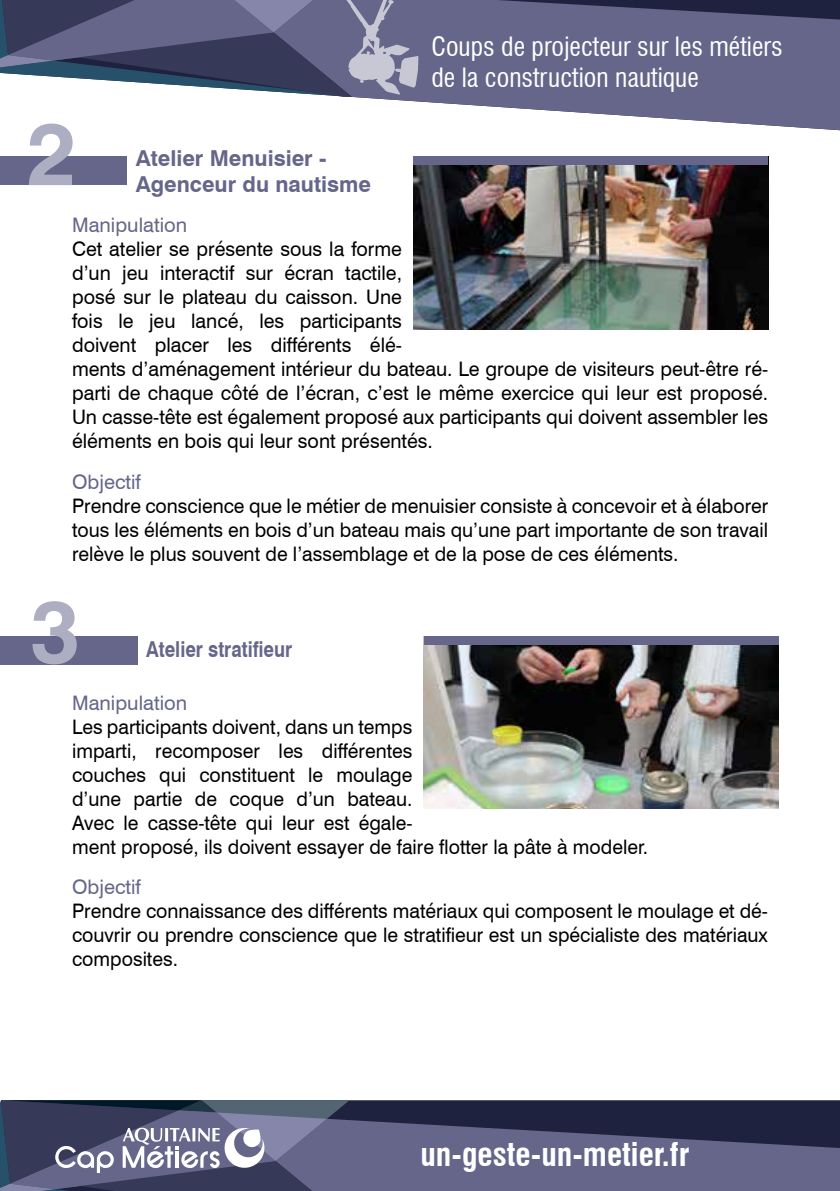
<style>
.page{position:relative;width:840px;height:1191px;background:#fff}
.page>*{position:absolute;margin:0;border:0;box-sizing:border-box;transform-origin:0 0}
.t1{font:700 88px "Swiss 721 BT";color:#adaec1}
.t2{font:700 condensed 32px "Swiss 721 BT";color:#fff}
.t3{font:condensed 26px/31.2px "Swiss 721 BT";color:#fff}
.t4{font:700 22px/26.4px "Swiss 721 BT";color:#656689}
.t5{font:700 22px "Swiss 721 BT";color:#656689;scale:.84 1}
.t6{font:20px/24px "Swiss 721 BT";color:#000}
.t7{font:20px "Swiss 721 BT";color:#656689}
</style>
<div class="page">
<svg style="left:353px;top:0;width:486px;height:130px;background:#767795"></svg>
<div style="left:0;top:157px;width:127px;height:28px;background:#656689"></div>
<img style="left:413px;top:165px;width:354px;height:164px">
<div style="left:413px;top:157px;width:354px;height:8px;background:#656689"></div>
<div style="left:349px;top:1100px;width:490px;height:18px;background:#1f223f"></div>
<svg style="left:349px;top:1118px;width:490px;height:73px;background:#555778"></svg>
<svg style="left:0;top:1100px;width:349px;height:91px;background:#5e627e"></svg>
<div style="left:0;top:636px;width:137px;height:28px;background:#656689"></div>
<img style="left:423px;top:644px;width:355px;height:164px">
<div style="left:423px;top:636px;width:355px;height:8px;background:#656689"></div>
<svg style="left:0;top:0;width:419px;height:97px;background:#696d89"></svg>
<h3 class="t3" style="left:431px;top:31px;width:352px">Coups de projecteur sur les métiers de la construction nautique</h3>
<h1 class="t1" style="left:27px;top:100px;width:51px">2</h1>
<p class="t4" style="left:136px;top:145px;width:237px">Atelier Menuisier -<br>Agenceur du nautisme</p>
<p class="t7" style="left:72px;top:213px;width:116px">Manipulation</p>
<p class="t6" style="left:72px;top:237px;width:697px">Cet atelier se présente sous la forme<br>d’un jeu interactif sur écran tactile,<br>posé sur le plateau du caisson. Une<br>fois le jeu lancé, les participants<br>doivent placer les différents élé-<br>ments d’aménagement intérieur du bateau. Le groupe de visiteurs peut-être ré&shy;parti de chaque côté de l’écran, c’est le même exercice qui leur est proposé.<br>Un casse-tête est également proposé aux participants qui doivent assembler les éléments en bois qui leur sont présentés.</p>
<p class="t7" style="left:72px;top:469px;width:70px">Objectif</p>
<p class="t6" style="left:72px;top:493px;width:697px;text-align:justify">Prendre conscience que le métier de menuisier consiste à concevoir et à élaborer tous les éléments en bois d’un bateau mais qu’une part importante de son travail relève le plus souvent de l’assemblage et de la pose de ces éléments.</p>
<h1 class="t1" style="left:30px;top:578px;width:51px">3</h1>
<p class="t5" style="left:146px;top:635px;width:175px">Atelier stratifieur</p>
<p class="t7" style="left:72px;top:690px;width:116px">Manipulation</p>
<p class="t6" style="left:72px;top:714px;width:577px">Les participants doivent, dans un temps<br>imparti, recomposer les différentes<br>couches qui constituent le moulage<br>d’une partie de coque d’un bateau.<br>Avec le casse-tête qui leur est égale-<br>ment proposé, ils doivent essayer de faire flotter la pâte à modeler.</p>
<p class="t7" style="left:72px;top:874px;width:70px">Objectif</p>
<p class="t6" style="left:72px;top:898px;width:697px;text-align:justify">Prendre connaissance des différents matériaux qui composent le moulage et dé&shy;couvrir ou prendre conscience que le stratifieur est un spécialiste des matériaux composites.</p>
<h2 class="t2" style="left:420px;top:1135px;width:270px">un-geste-un-metier.fr</h2>
</div>
